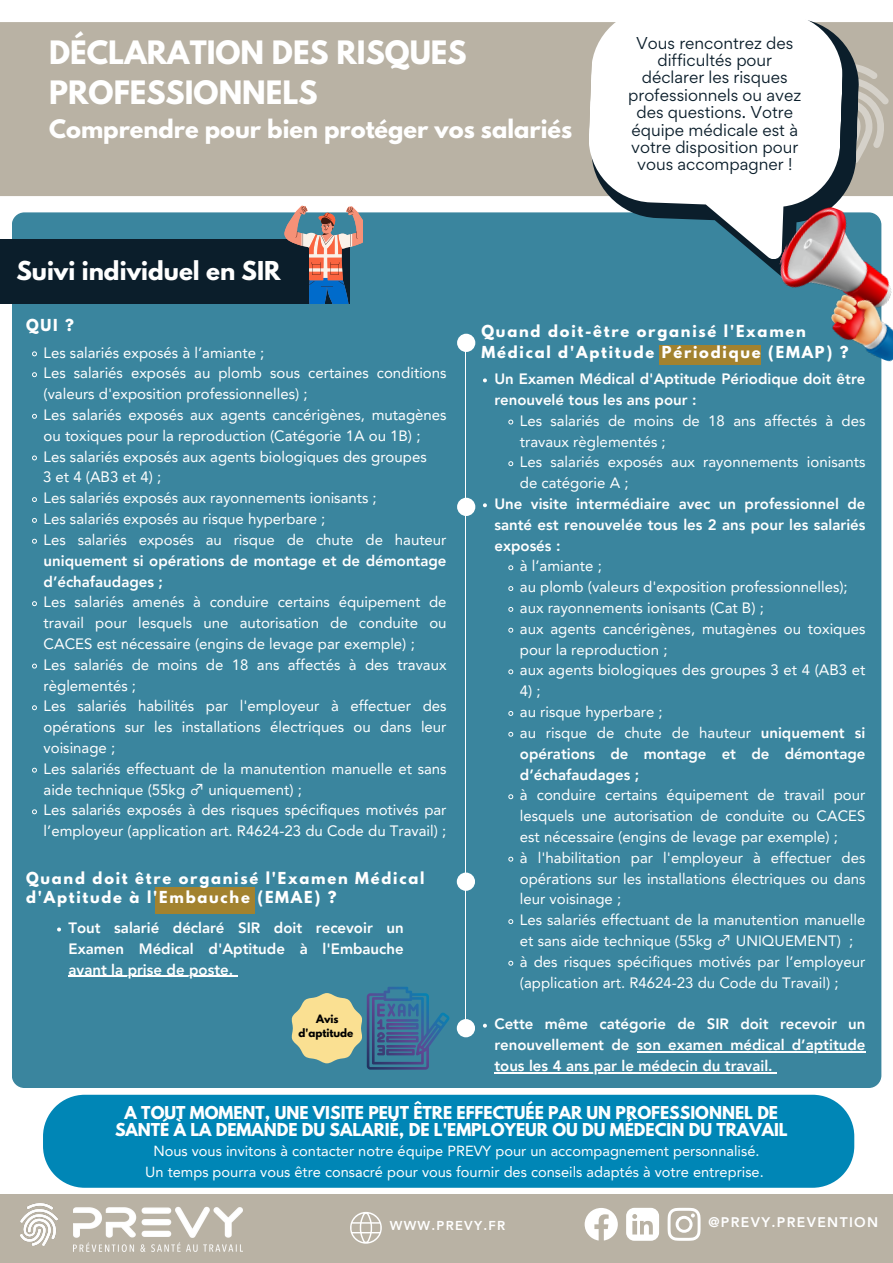
<style>
.page{position:relative;width:893px;height:1263px;background:#fff}
.page>*{position:absolute;margin:0;border:0;box-sizing:border-box;transform-origin:0 0}
.t1{font:700 28.58px/39.9px "League Spartan";color:#fff}
.t2{font:700 23.02px "League Spartan";color:#fff}
.t3{font:700 22.58px "League Spartan";color:#fff}
.t4{font:700 15.75px/17px "League Spartan";color:#fff;text-align:center}
.t5{font:15.3px/17.3px "Gordita";color:#0b1e2b;text-align:center}
.t6{font:15px/20.9px "Avenir LT Pro";color:#fff}
.t7{font:800 15px/20.9px "Avenir LT Pro";color:#fff;text-align:justify}
.t8{font:14.62px/20.2px "Avenir LT Pro";color:#fff;text-align:center}
.t9{font:700 14.62px/20.2px "League Spartan";letter-spacing:.12em;color:#fff}
.t10{font:800 13.88px "Avenir";letter-spacing:.095em;color:#fff}
.t11{font:800 12.9px "Avenir";letter-spacing:.095em;color:#fff}
.t12{font:700 10.27px/13.6px "League Spartan";color:#000;text-align:center}
.s1{font-weight:400}
.s2{font-family:"Noto Sans CJ Ksc"}
</style>
<div class="page">
<div style="left:0;top:22px;width:893px;height:174px;background:#b9b2a4"></div>
<svg style="left:861px;top:64px;width:27px;height:99px;background:#c3beb2"></svg>
<div style="left:12px;top:212px;width:869px;height:876px;background:#3a859e;border-radius:13px"></div>
<div style="left:156px;top:887px;width:99px;height:27px;background:#a2822f"></div>
<div style="left:659px;top:345px;width:101px;height:20px;background:#a2822f"></div>
<div style="left:0;top:239px;width:350px;height:64px;background:#0b1e2b"></div>
<hr style="left:465px;top:343px;width:1px;height:677px;background:#fff">
<div style="left:457px;top:334px;width:18px;height:18px;background:#fff;border-radius:50%"></div>
<div style="left:457px;top:498px;width:18px;height:18px;background:#fff;border-radius:50%"></div>
<div style="left:457px;top:872px;width:18px;height:19px;background:#fff;border-radius:50%"></div>
<svg style="left:284px;top:206px;width:78px;height:98px"></svg>
<div style="left:457px;top:1019px;width:18px;height:18px;background:#fff;border-radius:50%"></div>
<svg style="left:292px;top:987px;width:158px;height:82px"></svg>
<div style="left:43px;top:1095px;width:811px;height:93px;background:#0086b6"></div>
<div style="left:0;top:1194px;width:893px;height:69px;background:#b9b2a4"></div>
<svg style="left:350px;top:1212px;width:32px;height:32px"></svg>
<svg style="left:584px;top:1208px;width:34px;height:32px"></svg>
<svg style="left:626px;top:1208px;width:33px;height:33px"></svg>
<svg style="left:667px;top:1208px;width:33px;height:33px"></svg>
<img style="left:20px;top:1203px;width:37px;height:42px">
<img style="left:74px;top:1206px;width:168px;height:46px">
<svg style="left:845px;top:22px;width:16px;height:174px;background:#5c6364"></svg>
<svg style="left:584px;top:20px;width:261px;height:239px"></svg>
<img style="left:760px;top:197px;width:133px;height:166px">
<svg style="left:32px;top:351px;width:5px;height:5px"></svg>
<svg style="left:32px;top:372px;width:5px;height:5px"></svg>
<svg style="left:32px;top:414px;width:5px;height:5px"></svg>
<svg style="left:32px;top:455px;width:5px;height:6px"></svg>
<svg style="left:32px;top:497px;width:5px;height:5px"></svg>
<svg style="left:32px;top:518px;width:5px;height:5px"></svg>
<svg style="left:32px;top:538px;width:5px;height:6px"></svg>
<svg style="left:32px;top:601px;width:5px;height:5px"></svg>
<svg style="left:32px;top:663px;width:5px;height:6px"></svg>
<svg style="left:32px;top:705px;width:5px;height:5px"></svg>
<svg style="left:32px;top:767px;width:5px;height:6px"></svg>
<svg style="left:32px;top:809px;width:5px;height:5px"></svg>
<svg style="left:483px;top:378px;width:4px;height:4px"></svg>
<svg style="left:508px;top:419px;width:5px;height:6px"></svg>
<svg style="left:508px;top:461px;width:5px;height:5px"></svg>
<svg style="left:483px;top:503px;width:4px;height:4px"></svg>
<svg style="left:508px;top:565px;width:5px;height:5px"></svg>
<svg style="left:508px;top:586px;width:5px;height:5px"></svg>
<svg style="left:508px;top:607px;width:5px;height:5px"></svg>
<svg style="left:508px;top:627px;width:5px;height:6px"></svg>
<svg style="left:508px;top:669px;width:5px;height:5px"></svg>
<svg style="left:508px;top:711px;width:5px;height:5px"></svg>
<svg style="left:508px;top:732px;width:5px;height:5px"></svg>
<svg style="left:508px;top:794px;width:5px;height:5px"></svg>
<svg style="left:508px;top:856px;width:5px;height:6px"></svg>
<svg style="left:508px;top:919px;width:5px;height:5px"></svg>
<svg style="left:508px;top:960px;width:5px;height:6px"></svg>
<svg style="left:483px;top:1024px;width:4px;height:4px"></svg>
<hr style="left:636px;top:1051px;width:94px;height:1px;background:#fff">
<hr style="left:730px;top:1051px;width:135px;height:1px;background:#fff">
<hr style="left:494px;top:1072px;width:278px;height:1px;background:#fff">
<svg style="left:57px;top:927px;width:4px;height:4px"></svg>
<hr style="left:69px;top:976px;width:164px;height:1px;background:#fff">
<h1 class="t1" style="left:49px;top:36px;width:419px">DÉCLARATION DES RISQUES<br>PROFESSIONNELS</h1>
<h3 class="t3" style="left:49px;top:117px;width:524px">Comprendre pour bien protéger vos salariés</h3>
<p class="t2" style="left:16px;top:259px;width:266px">Suivi individuel en SIR</p>
<p class="t5" style="left:628px;top:34px;width:175px">Vous rencontrez des difficultés pour déclarer les risques professionnels ou avez des questions. Votre équipe médicale est à votre disposition pour vous accompagner !</p>
<p class="t9" style="left:26px;top:316px;width:49px">QUI ?</p>
<p class="t6" style="left:44px;top:343px;width:222px">Les salariés exposés à l’amiante ;</p>
<p class="t6" style="left:44px;top:364px;width:404px">Les salariés exposés au plomb sous certaines conditions (valeurs d'exposition professionnelles) ;</p>
<p class="t6" style="left:44px;top:406px;width:404px">Les salariés exposés aux agents cancérigènes, mutagènes ou toxiques pour la reproduction (Catégorie 1A ou 1B) ;</p>
<h1 class="t6" style="left:44px;top:447px;width:385px">Les salariés exposés aux agents biologiques des groupes</h1>
<h2 class="t6" style="left:43px;top:468px;width:120px">3 et 4 (AB3 et 4) ;</h2>
<h3 class="t6" style="left:44px;top:489px;width:335px">Les salariés exposés aux rayonnements ionisants ;</h3>
<p class="t6" style="left:44px;top:510px;width:283px">Les salariés exposés au risque hyperbare ;</p>
<p class="t7" style="left:44px;top:531px;width:404px"><span class="s1">Les salariés exposés au risque de chute de hauteur </span>uniquement si opérations de montage et de démontage d’échafaudages ;</p>
<p class="t6" style="left:44px;top:593px;width:404px;text-align:justify">Les salariés amenés à conduire certains équipement de travail pour lesquels une autorisation de conduite ou CACES est nécessaire (engins de levage par exemple) ;</p>
<p class="t6" style="left:44px;top:655px;width:404px">Les salariés de moins de 18 ans affectés à des travaux règlementés ;</p>
<h3 class="t6" style="left:44px;top:697px;width:404px;text-align:justify">Les salariés habilités par l'employeur à effectuer des opérations sur les installations électriques ou dans leur voisinage ;</h3>
<p class="t6" style="left:44px;top:759px;width:404px">Les salariés effectuant de la manutention manuelle et sans aide technique (55kg <span class="s2">♂</span> uniquement) ;</p>
<p class="t6" style="left:44px;top:801px;width:404px">Les salariés exposés à des risques spécifiques motivés par l’employeur (application art. R4624-23 du Code du Travail) ;</p>
<p class="t9" style="left:26px;top:870px;width:400px;line-height:19.6px">Quand doit être organisé l'Examen Médical d'Aptitude à l'Embauche (EMAE) ?</p>
<p class="t7" style="left:69px;top:919px;width:337px">Tout salarié déclaré SIR doit recevoir un<br>Examen Médical d'Aptitude à l'Embauche</p>
<p class="t7" style="left:69px;top:960px;width:166px">avant la prise de poste.</p>
<p class="t12" style="left:298px;top:1013px;width:57px">Avis d'aptitude</p>
<h4 class="t9" style="left:481px;top:323px;width:369px">Quand doit-être organisé l'Examen<br>Médical d'Aptitude Périodique (EMAP) ?</h4>
<p class="t7" style="left:494px;top:370px;width:372px">Un Examen Médical d'Aptitude Périodique doit être renouvelé tous les ans pour :</p>
<p class="t6" style="left:520px;top:411px;width:347px">Les salariés de moins de 18 ans affectés à des travaux règlementés ;</p>
<p class="t6" style="left:520px;top:453px;width:347px">Les salariés exposés aux rayonnements ionisants de catégorie A ;</p>
<p class="t7" style="left:494px;top:495px;width:372px">Une visite intermédiaire avec un professionnel de santé est renouvelée tous les 2 ans pour les salariés exposés :</p>
<p class="t6" style="left:520px;top:557px;width:83px">à l’amiante ;</p>
<p class="t6" style="left:520px;top:578px;width:329px">au plomb (valeurs d'exposition professionnelles);</p>
<p class="t6" style="left:520px;top:599px;width:245px">aux rayonnements ionisants (Cat B) ;</p>
<p class="t6" style="left:520px;top:619px;width:347px">aux agents cancérigènes, mutagènes ou toxiques pour la reproduction ;</p>
<p class="t6" style="left:520px;top:661px;width:347px">aux agents biologiques des groupes 3 et 4 (AB3 et</p>
<p class="t6" style="left:520px;top:682px;width:22px">4) ;</p>
<p class="t6" style="left:520px;top:703px;width:144px">au risque hyperbare ;</p>
<p class="t7" style="left:520px;top:724px;width:347px"><span class="s1">au risque de chute de hauteur</span> uniquement si opérations de montage et de démontage d’échafaudages ;</p>
<p class="t6" style="left:520px;top:786px;width:347px;text-align:justify">à conduire certains équipement de travail pour lesquels une autorisation de conduite ou CACES est nécessaire (engins de levage par exemple) ;</p>
<p class="t6" style="left:520px;top:848px;width:347px;text-align:justify">à l'habilitation par l'employeur à effectuer des opérations sur les installations électriques ou dans leur voisinage ;</p>
<p class="t6" style="left:520px;top:911px;width:347px">Les salariés effectuant de la manutention manuelle et sans aide technique (55kg <span class="s2">♂</span> UNIQUEMENT) ;</p>
<p class="t6" style="left:520px;top:952px;width:347px">à des risques spécifiques motivés par l’employeur (application art. R4624-23 du Code du Travail) ;</p>
<p class="t7" style="left:494px;top:1015px;width:372px">Cette même catégorie de SIR doit recevoir un renouvellement de son examen</p>
<p class="t7" style="left:730px;top:1036px;width:136px">médical d’aptitude</p>
<p class="t7" style="left:494px;top:1057px;width:280px">tous les 4 ans par le médecin du travail.</p>
<p class="t4" style="left:115px;top:1106px;width:674px">A TOUT MOMENT, UNE VISITE PEUT ÊTRE EFFECTUÉE PAR UN PROFESSIONNEL DE<br>SANTÉ À LA DEMANDE DU SALARIÉ, DE L'EMPLOYEUR OU DU MÉDECIN DU TRAVAIL</p>
<p class="t8" style="left:145px;top:1142px;width:620px">Nous vous invitons à contacter notre équipe PREVY pour un accompagnement personnalisé.<br>Un temps pourra vous être consacré pour vous fournir des conseils adaptés à votre entreprise.</p>
<p class="t11" style="left:390px;top:1217px;width:117px">WWW.PREVY.FR</p>
<p class="t10" style="left:708px;top:1213px;width:171px">@PREVY.PREVENTION</p>
</div>
